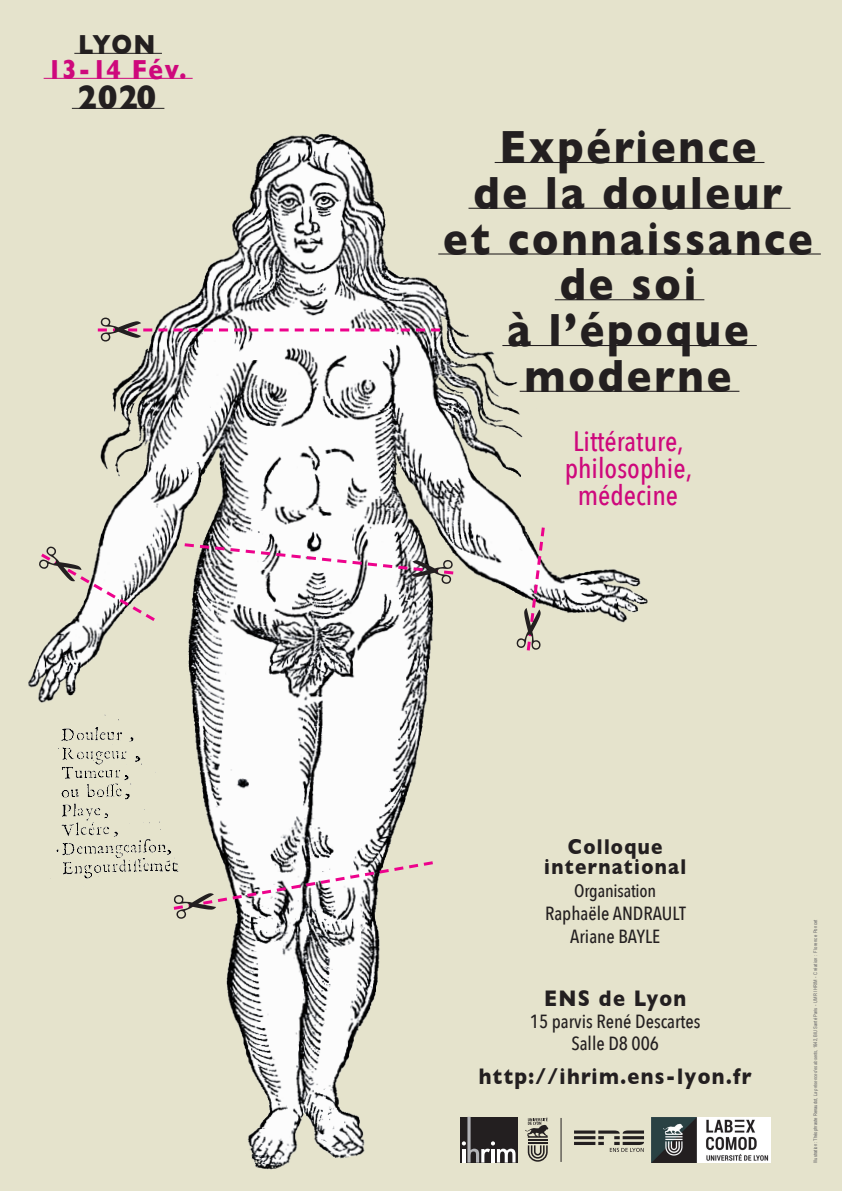
<style>
.page{position:relative;width:842px;height:1191px;background:#e5e3cc}
.page>*{position:absolute;margin:0;border:0;box-sizing:border-box;transform-origin:0 0}
.t1{font:700 47.5px/45.8px "Gill Sans";letter-spacing:.07em;color:#231f20;text-align:center;scale:.87 1}
.t2{font:700 34.6px "Gill Sans";color:#231f20;scale:.96 1}
.t3{font:700 28.1px "Gill Sans";letter-spacing:.035em;color:#ce087c;scale:.87 1}
.t4{font:700 28.1px "Gill Sans";color:#231f20;scale:.87 1}
.t5{font:500 28px/27px "Avenir Next Condensed";color:#ce087c;text-align:center}
.t6{font:700 23px "Gill Sans";letter-spacing:.07em;color:#231f20;scale:.87 1}
.t7{font:700 21.9px/20px "Gill Sans";letter-spacing:.07em;color:#231f20;text-align:center;scale:.87 1}
.t8{font:500 19px/22px "Avenir Next Condensed";color:#231f20;text-align:center}
.t9{font:500 18px "Avenir Next Condensed";letter-spacing:-.01em;color:#231f20}
.t10{font:5px "Arial Narrow";color:#636366}
.s1{font-style:italic}
</style>
<div class="page">
<img style="left:0;top:104px;width:687px;height:1087px">
<img style="left:30px;top:697px;width:198px;height:213px">
<svg style="left:98px;top:317px;width:342px;height:24px"></svg>
<svg style="left:170px;top:859px;width:266px;height:60px"></svg>
<svg style="left:38px;top:546px;width:120px;height:78px"></svg>
<svg style="left:181px;top:541px;width:275px;height:43px"></svg>
<svg style="left:516px;top:524px;width:31px;height:129px"></svg>
<hr style="left:495px;top:162px;width:269px;height:1px;background:#231f20">
<hr style="left:468px;top:208px;width:323px;height:1px;background:#231f20">
<hr style="left:438px;top:253px;width:383px;height:1px;background:#231f20">
<hr style="left:555px;top:299px;width:149px;height:1px;background:#231f20">
<hr style="left:502px;top:345px;width:255px;height:1px;background:#231f20">
<hr style="left:520px;top:391px;width:219px;height:1px;background:#231f20">
<div style="left:460px;top:1116px;width:58px;height:46px;background:#231f20"></div>
<svg style="left:462px;top:1116px;width:53px;height:46px"></svg>
<svg style="left:525px;top:1117px;width:23px;height:44px"></svg>
<hr style="left:561px;top:1118px;width:1px;height:43px;background:#231f20">
<svg style="left:574px;top:1130px;width:70px;height:22px;background:#9c998b"></svg>
<img style="left:651px;top:1117px;width:119px;height:45px">
<hr style="left:74px;top:53px;width:88px;height:1px;background:#231f20">
<hr style="left:44px;top:78px;width:149px;height:1px;background:#ce087c">
<hr style="left:72px;top:108px;width:92px;height:1px;background:#231f20">
<h3 class="t4" style="left:78px;top:22px;width:90px">LYON</h3>
<h3 class="t3" style="left:48px;top:47px;width:161px">13-14 Fév.</h3>
<h2 class="t2" style="left:78px;top:70px;width:84px">2020</h2>
<h1 class="t1" style="left:443px;top:123px;width:426px">Expérience<br>de la douleur<br>et connaissance de soi<br>à l’époque moderne</h1>
<h3 class="t5" style="left:565px;top:428px;width:129px">Littérature, philosophie, médecine</h3>
<h3 class="t7" style="left:544px;top:836px;width:165px">Colloque international</h3>
<h3 class="t9" style="left:574px;top:879px;width:84px">Organisation</h3>
<h3 class="t8" style="left:545px;top:901px;width:142px;line-height:23px">Raphaële ANDRAULT<br>Ariane BAYLE</h3>
<h3 class="t6" style="left:544px;top:980px;width:165px">ENS de Lyon</h3>
<h3 class="t8" style="left:530px;top:1010px;width:172px">15 parvis René Descartes<br>Salle D8 006</h3>
<h3 class="t6" style="left:479px;top:1058px;width:315px">http://ihrim.ens-lyon.fr</h3>
<p class="t10" style="left:812px;top:1162px;width:245px;rotate:-90deg">Illustration : Théophraste Renaudot, <span class="s1">La présence des absents</span>, 1642, BIU Santé Paris - UMR IHRIM - Création : Florence Poncet</p>
</div>
